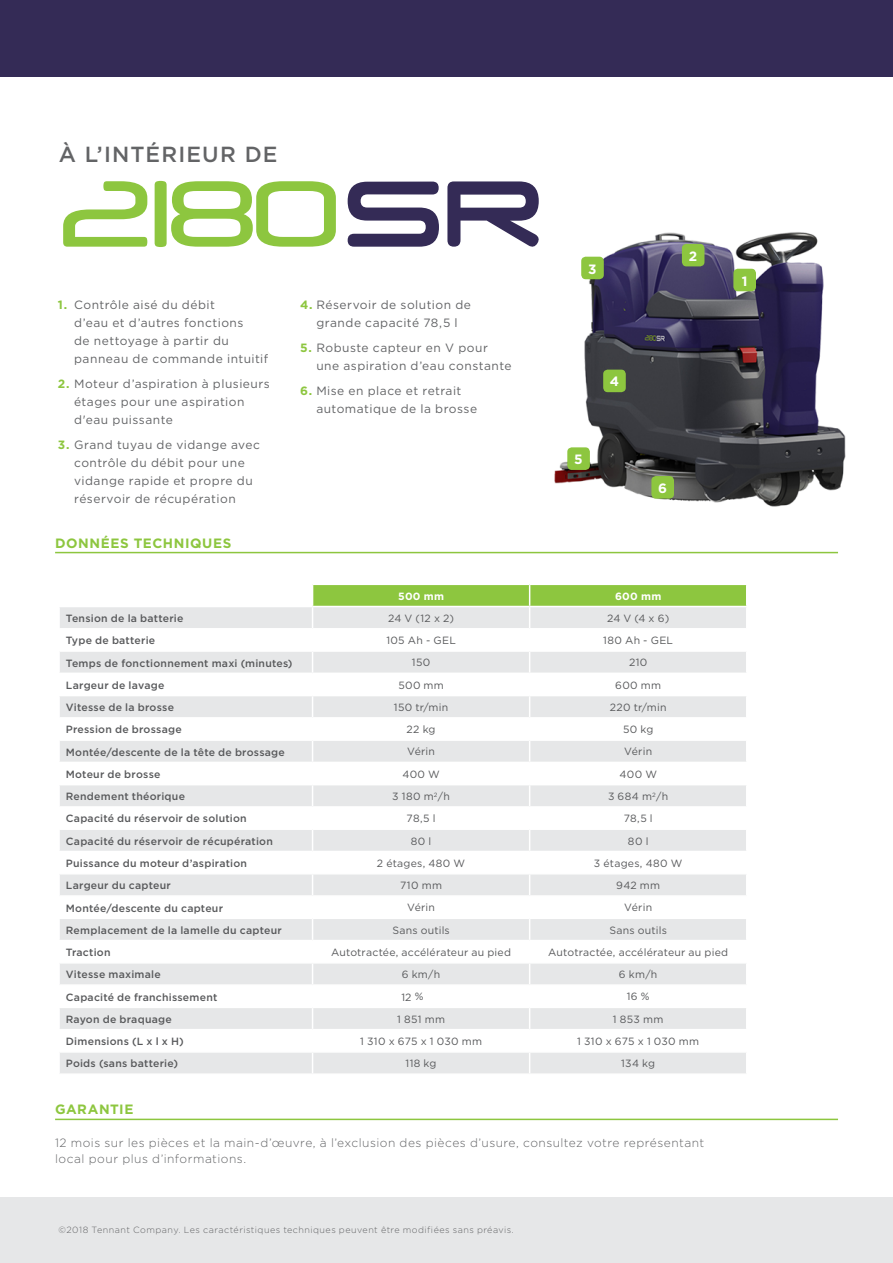
<style>
.page{position:relative;width:893px;height:1263px;background:#fff}
.page>*{position:absolute;margin:0;border:0;box-sizing:border-box;transform-origin:0 0}
.t1{font:500 21.9px "Gotham";letter-spacing:.055em;color:#636466}
.t2{font:700 13.5px "Gotham";letter-spacing:.045em;color:#8dc63f}
.t3{font:700 13.5px "Gotham";color:#fff}
.t4{font:12px/18px "Gotham";letter-spacing:.04em;color:#636466}
.t5{font:300 12px/16.5px "Gotham";letter-spacing:.04em;color:#636466}
.t6{font:500 10.5px "Gotham";letter-spacing:.02em;color:#58595b}
.t7{font:10.5px "Gotham";letter-spacing:.02em;color:#58595b}
.t8{font:700 10.5px "Gotham";letter-spacing:.03em;color:#fff}
.t9{font:300 9px "Gotham";letter-spacing:.055em;color:#636466}
.s1{font-weight:700;color:#8dc63f}
</style>
<div class="page">
<img style="left:554px;top:232px;width:292px;height:275px">
<div style="left:733px;top:269px;width:23px;height:22px;background:#8dc63f;border-radius:5px"></div>
<div style="left:682px;top:244px;width:22px;height:22px;background:#8dc63f;border-radius:5px"></div>
<div style="left:581px;top:257px;width:23px;height:22px;background:#8dc63f;border-radius:5px"></div>
<div style="left:567px;top:447px;width:23px;height:23px;background:#8dc63f;border-radius:5px"></div>
<div style="left:603px;top:370px;width:23px;height:22px;background:#8dc63f;border-radius:5px"></div>
<div style="left:651px;top:476px;width:23px;height:23px;background:#8dc63f;border-radius:5px"></div>
<svg style="left:63px;top:181px;width:84px;height:66px"></svg>
<svg style="left:155px;top:181px;width:181px;height:66px"></svg>
<svg style="left:348px;top:182px;width:91px;height:65px"></svg>
<svg style="left:447px;top:181px;width:92px;height:66px"></svg>
<hr style="left:55px;top:552px;width:783px;height:1px;background:#8dc63f">
<svg style="left:60px;top:607px;width:252px;height:466px;fill:#e6e7e8"></svg>
<hr style="left:58px;top:628px;width:255px;height:1px;background:#fff">
<hr style="left:58px;top:650px;width:255px;height:2px;background:#fff">
<hr style="left:58px;top:672px;width:255px;height:2px;background:#fff">
<hr style="left:58px;top:695px;width:255px;height:1px;background:#fff">
<hr style="left:58px;top:717px;width:255px;height:2px;background:#fff">
<hr style="left:58px;top:739px;width:255px;height:2px;background:#fff">
<hr style="left:58px;top:762px;width:255px;height:1px;background:#fff">
<hr style="left:58px;top:784px;width:255px;height:1px;background:#fff">
<hr style="left:58px;top:806px;width:255px;height:2px;background:#fff">
<hr style="left:58px;top:828px;width:255px;height:2px;background:#fff">
<hr style="left:58px;top:851px;width:255px;height:1px;background:#fff">
<hr style="left:58px;top:873px;width:255px;height:1px;background:#fff">
<hr style="left:58px;top:895px;width:255px;height:2px;background:#fff">
<hr style="left:58px;top:917px;width:255px;height:2px;background:#fff">
<hr style="left:58px;top:940px;width:255px;height:1px;background:#fff">
<hr style="left:58px;top:962px;width:255px;height:1px;background:#fff">
<hr style="left:58px;top:984px;width:255px;height:2px;background:#fff">
<hr style="left:58px;top:1007px;width:255px;height:1px;background:#fff">
<hr style="left:58px;top:1029px;width:255px;height:1px;background:#fff">
<hr style="left:58px;top:1051px;width:255px;height:2px;background:#fff">
<svg style="left:312px;top:584px;width:435px;height:489px"></svg>
<hr style="left:313px;top:584px;width:217px;height:1px;background:#fff">
<hr style="left:530px;top:584px;width:217px;height:1px;background:#fff">
<hr style="left:58px;top:606px;width:255px;height:1px;background:#fff">
<hr style="left:313px;top:606px;width:217px;height:1px;background:#fff">
<hr style="left:530px;top:606px;width:217px;height:1px;background:#fff">
<div style="left:0;top:1198px;width:893px;height:65px;background:#e6e7e8"></div>
<hr style="left:55px;top:1118px;width:783px;height:2px;background:#8dc63f">
<div style="left:0;top:0;width:893px;height:76px;background:#342b56"></div>
<h1 class="t1" style="left:59px;top:142px;width:220px">À L’INTÉRIEUR DE</h1>
<p class="t4" style="left:74px;top:296px;width:196px;text-indent:-16px"><span class="s1">1.</span> Contrôle aisé du débit<br>d’eau et d’autres fonctions<br>de nettoyage à partir du panneau de commande intuitif</p>
<p class="t4" style="left:74px;top:374px;width:197px;text-indent:-16px"><span class="s1">2.</span> Moteur d’aspiration à plusieurs étages pour une aspiration d'eau puissante</p>
<p class="t4" style="left:74px;top:435px;width:187px;text-indent:-16px"><span class="s1">3.</span> Grand tuyau de vidange avec contrôle du débit pour une vidange rapide et propre du réservoir de récupération</p>
<p class="t2" style="left:55px;top:535px;width:178px">DONNÉES TECHNIQUES</p>
<p class="t4" style="left:300px;top:296px;width:172px;text-align:center"><span class="s1">4.</span> Réservoir de solution de grande capacité 78,5 l</p>
<p class="t4" style="left:316px;top:338px;width:197px;text-indent:-16px"><span class="s1">5.</span> Robuste capteur en V pour une aspiration d’eau constante</p>
<p class="t4" style="left:316px;top:381px;width:162px;text-indent:-16px"><span class="s1">6.</span> Mise en place et retrait automatique de la brosse</p>
<p class="t3" style="left:588px;top:261px;width:10px">3</p>
<p class="t3" style="left:689px;top:248px;width:10px">2</p>
<p class="t3" style="left:574px;top:452px;width:10px">5</p>
<p class="t3" style="left:610px;top:374px;width:11px">4</p>
<p class="t3" style="left:658px;top:480px;width:10px">6</p>
<p class="t3" style="left:742px;top:273px;width:7px">1</p>
<p class="t8" style="left:398px;top:590px;width:47px">500 mm</p>
<p class="t8" style="left:615px;top:590px;width:48px">600 mm</p>
<p class="t6" style="left:66px;top:612px;width:119px">Tension de la batterie</p>
<p class="t7" style="left:388px;top:611px;width:68px">24 V (12 x 2)</p>
<p class="t7" style="left:607px;top:611px;width:64px">24 V (4 x 6)</p>
<p class="t6" style="left:66px;top:635px;width:91px">Type de batterie</p>
<p class="t7" style="left:386px;top:634px;width:71px">105 Ah - GEL</p>
<p class="t7" style="left:603px;top:634px;width:71px">180 Ah - GEL</p>
<p class="t6" style="left:66px;top:657px;width:228px">Temps de fonctionnement maxi (minutes)</p>
<p class="t7" style="left:412px;top:656px;width:20px">150</p>
<p class="t7" style="left:629px;top:656px;width:20px">210</p>
<p class="t6" style="left:66px;top:679px;width:100px">Largeur de lavage</p>
<p class="t7" style="left:398px;top:678px;width:47px">500 mm</p>
<p class="t7" style="left:615px;top:678px;width:47px">600 mm</p>
<p class="t6" style="left:66px;top:701px;width:110px">Vitesse de la brosse</p>
<p class="t7" style="left:394px;top:700px;width:56px">150 tr/min</p>
<p class="t7" style="left:610px;top:700px;width:58px">220 tr/min</p>
<p class="t6" style="left:66px;top:724px;width:117px">Pression de brossage</p>
<p class="t7" style="left:407px;top:723px;width:31px">22 kg</p>
<p class="t7" style="left:623px;top:723px;width:32px">50 kg</p>
<p class="t6" style="left:66px;top:746px;width:221px">Montée/descente de la tête de brossage</p>
<p class="t7" style="left:407px;top:745px;width:29px">Vérin</p>
<p class="t7" style="left:624px;top:745px;width:29px">Vérin</p>
<p class="t6" style="left:66px;top:768px;width:96px">Moteur de brosse</p>
<p class="t7" style="left:402px;top:767px;width:39px">400 W</p>
<p class="t7" style="left:619px;top:767px;width:39px">400 W</p>
<p class="t6" style="left:66px;top:790px;width:121px">Rendement théorique</p>
<p class="t7" style="left:392px;top:789px;width:59px">3 180 m<sup>2</sup>/h</p>
<p class="t7" style="left:608px;top:789px;width:62px">3 684 m<sup>2</sup>/h</p>
<p class="t6" style="left:66px;top:813px;width:182px">Capacité du réservoir de solution</p>
<p class="t7" style="left:407px;top:812px;width:30px">78,5 l</p>
<p class="t7" style="left:624px;top:812px;width:30px">78,5 l</p>
<p class="t6" style="left:66px;top:835px;width:209px">Capacité du réservoir de récupération</p>
<p class="t7" style="left:411px;top:834px;width:22px">80 l</p>
<p class="t7" style="left:628px;top:834px;width:22px">80 l</p>
<p class="t6" style="left:66px;top:857px;width:183px">Puissance du moteur d’aspiration</p>
<p class="t7" style="left:377px;top:856px;width:90px">2 étages, 480 W</p>
<p class="t7" style="left:594px;top:856px;width:90px">3 étages, 480 W</p>
<p class="t6" style="left:66px;top:879px;width:106px">Largeur du capteur</p>
<p class="t7" style="left:400px;top:879px;width:43px">710 mm</p>
<p class="t7" style="left:616px;top:879px;width:45px">942 mm</p>
<p class="t6" style="left:66px;top:902px;width:159px">Montée/descente du capteur</p>
<p class="t7" style="left:407px;top:901px;width:29px">Vérin</p>
<p class="t7" style="left:624px;top:901px;width:29px">Vérin</p>
<p class="t6" style="left:66px;top:924px;width:217px">Remplacement de la lamelle du capteur</p>
<p class="t7" style="left:392px;top:923px;width:59px">Sans outils</p>
<p class="t7" style="left:609px;top:923px;width:59px">Sans outils</p>
<p class="t6" style="left:66px;top:946px;width:46px">Traction</p>
<p class="t7" style="left:331px;top:945px;width:181px">Autotractée, accélérateur au pied</p>
<p class="t7" style="left:548px;top:945px;width:181px">Autotractée, accélérateur au pied</p>
<p class="t6" style="left:66px;top:968px;width:97px">Vitesse maximale</p>
<p class="t7" style="left:402px;top:968px;width:40px">6 km/h</p>
<p class="t7" style="left:619px;top:968px;width:40px">6 km/h</p>
<p class="t6" style="left:66px;top:991px;width:153px">Capacité de franchissement</p>
<p class="t7" style="left:401px;top:991px;width:24px">12 %</p>
<p class="t7" style="left:627px;top:990px;width:24px">16 %</p>
<p class="t6" style="left:66px;top:1013px;width:108px">Rayon de braquage</p>
<p class="t7" style="left:397px;top:1012px;width:49px">1 851 mm</p>
<p class="t7" style="left:613px;top:1012px;width:52px">1 853 mm</p>
<p class="t6" style="left:66px;top:1035px;width:120px">Dimensions (L x l x H)</p>
<p class="t7" style="left:360px;top:1034px;width:123px">1 310 x 675 x 1 030 mm</p>
<p class="t7" style="left:577px;top:1034px;width:123px">1 310 x 675 x 1 030 mm</p>
<p class="t6" style="left:66px;top:1058px;width:114px">Poids (sans batterie)</p>
<p class="t7" style="left:406px;top:1057px;width:32px">118 kg</p>
<p class="t7" style="left:621px;top:1057px;width:35px">134 kg</p>
<p class="t2" style="left:55px;top:1102px;width:80px">GARANTIE</p>
<p class="t5" style="left:55px;top:1134px;width:651px">12 mois sur les pièces et la main-d’œuvre, à l’exclusion des pièces d’usure, consultez votre représentant local pour plus d’informations.</p>
<p class="t9" style="left:59px;top:1224px;width:457px">©2018 Tennant Company. Les caractéristiques techniques peuvent être modifiées sans préavis.</p>
</div>
